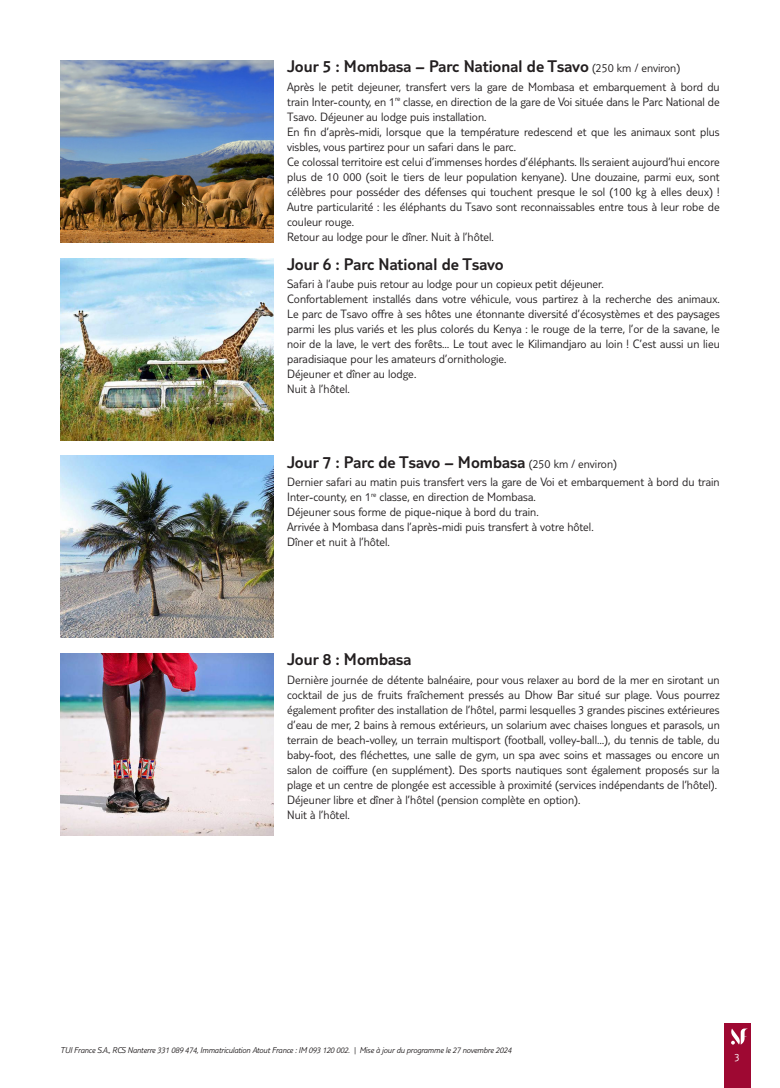
<style>
.page{position:relative;width:780px;height:1088px;background:#fff}
.page>*{position:absolute;margin:0;border:0;box-sizing:border-box;transform-origin:0 0}
.t1{font:300 17.5px "TUI Type";color:#231f20}
.t2{font:300 12.5px/15px "TUI Type";color:#231f20}
.t3{font:300 11.25px "TUI Type";color:#fff}
.t4{font:italic 300 8.75px "TUI Type";letter-spacing:-.02em;color:#231f20}
.s1{font-size:12.5px}
</style>
<div class="page">
<div style="left:724px;top:1023px;width:26px;height:65px;background:#9e0832"></div>
<svg style="left:731px;top:1028px;width:17px;height:16px"></svg>
<img style="left:60px;top:60px;width:213px;height:182px">
<img style="left:60px;top:258px;width:213px;height:182px">
<img style="left:60px;top:456px;width:213px;height:182px">
<img style="left:60px;top:654px;width:213px;height:182px">
<h1 class="t1" style="left:287px;top:56px;width:394px">Jour 5 : Mombasa – Parc National de Tsavo <span class="s1">(250 km / environ)</span></h1>
<p class="t2" style="left:287px;top:79px;width:434px">Après le petit dejeuner, transfert vers la gare de Mombasa et embarquement à bord du train Inter-county, en 1<sup>re</sup> classe, en direction de la gare de Voi située dans le Parc National de Tsavo. Déjeuner au lodge puis installation.<br>En fin d’après-midi, lorsque que la température redescend et que les animaux sont plus visbles, vous partirez pour un safari dans le parc.<br>Ce colossal territoire est celui d’immenses hordes d’éléphants. Ils seraient aujourd’hui encore plus de 10 000 (soit le tiers de leur population kenyane). Une douzaine, parmi eux, sont célèbres pour posséder des défenses qui touchent presque le sol (100 kg à elles deux) !<br>Autre particularité : les éléphants du Tsavo sont reconnaissables entre tous à leur robe de couleur rouge.<br>Retour au lodge pour le dîner. Nuit à l’hôtel.</p>
<h1 class="t1" style="left:287px;top:254px;width:218px">Jour 6 : Parc National de Tsavo</h1>
<p class="t2" style="left:287px;top:276px;width:434px">Safari à l’aube puis retour au lodge pour un copieux petit déjeuner.<br>Confortablement installés dans votre véhicule, vous partirez à la recherche des animaux.<br>Le parc de Tsavo offre à ses hôtes une étonnante diversité d’écosystèmes et des paysages parmi les plus variés et les plus colorés du Kenya : le rouge de la terre, l’or de la savane, le noir de la lave, le vert des forêts… Le tout avec le Kilimandjaro au loin ! C’est aussi un lieu paradisiaque pour les amateurs d’ornithologie.<br>Déjeuner et dîner au lodge.<br>Nuit à l’hôtel.</p>
<h1 class="t1" style="left:287px;top:452px;width:331px">Jour 7 : Parc de Tsavo – Mombasa <span class="s1">(250 km / environ)</span></h1>
<p class="t2" style="left:287px;top:474px;width:434px">Dernier safari au matin puis transfert vers la gare de Voi et embarquement à bord du train Inter-county, en 1<sup>re</sup> classe, en direction de Mombasa.<br>Déjeuner sous forme de pique-nique à bord du train.<br>Arrivée à Mombasa dans l’après-midi puis transfert à votre hôtel.<br>Dîner et nuit à l’hôtel.</p>
<h1 class="t1" style="left:287px;top:649px;width:126px">Jour 8 : Mombasa</h1>
<p class="t2" style="left:287px;top:672px;width:434px">Dernière journée de détente balnéaire, pour vous relaxer au bord de la mer en sirotant un cocktail de jus de fruits fraîchement pressés au Dhow Bar situé sur plage. Vous pourrez également profiter des installation de l’hôtel, parmi lesquelles 3 grandes piscines extérieures d’eau de mer, 2 bains à remous extérieurs, un solarium avec chaises longues et parasols, un terrain de beach-volley, un terrain multisport (football, volley-ball…), du tennis de table, du baby-foot, des fléchettes, une salle de gym, un spa avec soins et massages ou encore un salon de coiffure (en supplément). Des sports nautiques sont également proposés sur la plage et un centre de plongée est accessible à proximité (services indépendants de l’hôtel).<br>Déjeuner libre et dîner à l’hôtel (pension complète en option).<br>Nuit à l’hôtel.</p>
<p class="t4" style="left:60px;top:1045px;width:452px">TUI France S.A., RCS Nanterre 331 089 474, Immatriculation Atout France : IM 093 120 002. | Mise à jour du programme le 27 novembre 2024</p>
<p class="t3" style="left:734px;top:1050px;width:7px">3</p>
</div>
